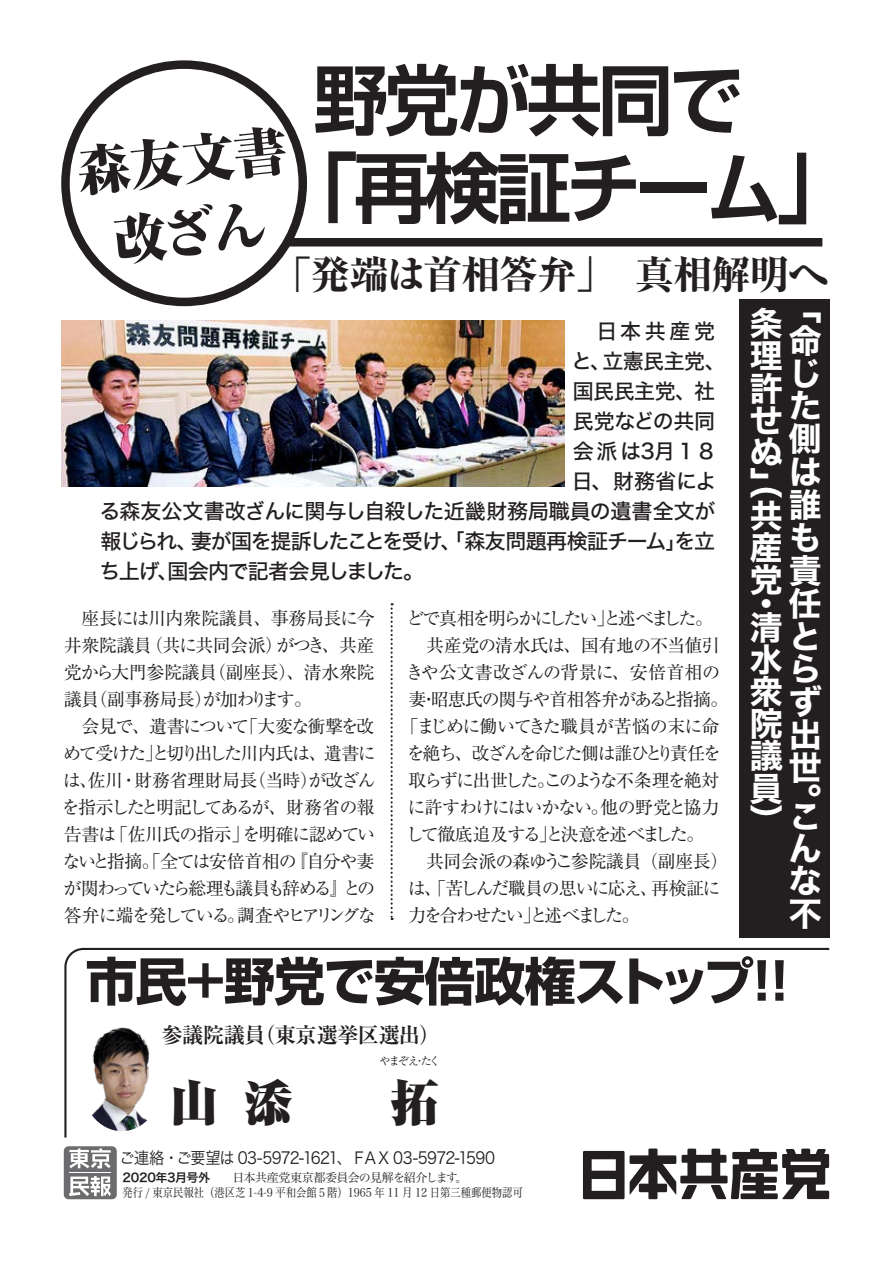
<style>
.page{position:relative;width:893px;height:1263px;background:#fff}
.page>*{position:absolute;margin:0;border:0;box-sizing:border-box;transform-origin:0 0}
.t1{font:700 76.65px "Shin Go Pro De";letter-spacing:-.05em;color:#231f20}
.t2{font:800 expanded 53.7px "Ryumin Pro";color:#231f20}
.t3{font:700 51.45px "Shin Go Pro";letter-spacing:-.025em;color:#231f20}
.t4{font:900 48.3px "Ryumin Pro";color:#231f20}
.t5{font:800 39.15px "Ryumin Pro";letter-spacing:-.025em;color:#231f20}
.t6{font:33px/32.8px "Hira Kaku Std N W7";color:#fff;text-align:justify}
.t7{font:700 21.45px "Ryumin Pro";letter-spacing:-.025em;color:#231f20}
.t8{font:21px "Hira Kaku Std N W5";letter-spacing:-.025em;color:#231f20}
.t9{font:21px "Hira Kaku Std N W5";letter-spacing:-.055em;color:#231f20}
.t10{font:21px/30px "Hira Kaku Std N W5";letter-spacing:-.07em;color:#231f20}
.t11{font:21px/30px "Hira Kaku Std N W5";letter-spacing:.055em;color:#231f20}
.t12{font:21px "Hira Kaku Std N W5";letter-spacing:-.005em;color:#231f20}
.t13{font:18px/27px "Ryumin Pro";letter-spacing:-.07em;color:#231f20}
.t14{font:18px/27px "Ryumin Pro";letter-spacing:-.125em;color:#231f20}
.t15{font:18px/27px "Ryumin Pro";letter-spacing:-.04em;color:#231f20}
.t16{font:18px/27px "Ryumin Pro";letter-spacing:-.035em;color:#231f20}
.t17{font:18px/27px "Ryumin Pro";letter-spacing:-.11em;color:#231f20}
.t18{font:18px/27px "Ryumin Pro";letter-spacing:-.025em;color:#231f20;text-align:right}
.t19{font:18px "Ryumin Pro";letter-spacing:-.1em;color:#231f20}
.t20{font:18px "Ryumin Pro";letter-spacing:-.09em;color:#231f20}
.t21{font:18px "Ryumin Pro";letter-spacing:-.12em;color:#231f20}
.t22{font:18px "Ryumin Pro";letter-spacing:-.05em;color:#231f20}
.t23{font:18px "Ryumin Pro";letter-spacing:-.115em;color:#231f20}
.t24{font:16.5px "Hira Kaku Pro N W3";letter-spacing:-.06em;color:#231f20;scale:.92 1}
.t25{font:12px/15px "Hira Min Pro N W3";color:#231f20}
.t26{font:10.95px "Ryumin Pro";letter-spacing:-.16em;color:#231f20}
.s1{font-family:"Hira Kaku Pro N W6"}
</style>
<div class="page">
<div style="left:284px;top:238px;width:538px;height:8px;background:#231f20"></div>
<div style="left:64px;top:1146px;width:53px;height:53px;background:#6c6c6f;border-radius:5px"></div>
<svg style="left:69px;top:1148px;width:42px;height:20px"></svg>
<svg style="left:69px;top:1176px;width:42px;height:20px"></svg>
<svg style="left:583px;top:1148px;width:246px;height:51px"></svg>
<svg style="left:64px;top:947px;width:766px;height:191px"></svg>
<div style="left:61px;top:60px;width:246px;height:246px;border:9px solid #231f20;border-radius:50%"></div>
<div style="left:739px;top:299px;width:90px;height:639px;background:#231f20"></div>
<img style="left:61px;top:320px;width:503px;height:166px">
<svg style="left:391px;top:603px;width:2px;height:317px"></svg>
<img style="left:80px;top:1027px;width:83px;height:104px">
<img style="left:467px;top:1020px;width:83px;height:104px">
<h2 class="t2" style="left:73px;top:129px;width:212px;rotate:-6deg">森友文書</h2>
<h1 class="t1" style="left:313px;top:37px;width:433px">野党が共同で</h1>
<h1 class="t1" style="left:283px;top:125px;width:571px">「再検証チーム」</h1>
<h3 class="t5" style="left:273px;top:243px;width:557px">「発端は首相答弁」　真相解明へ</h3>
<h3 class="t6" style="left:750px;top:309px;width:34px;line-height:32px">条理許せぬ</h3>
<h3 class="t6" style="left:789px;top:292px;width:34px">「</h3>
<p class="t11" style="left:602px;top:316px;width:125px;text-indent:-30px">　日本共産党立憲民主党、</p>
<h3 class="t6" style="left:789px;top:325px;width:34px;text-align:left">命じた側は誰も責任とらず出世</h3>
<p class="t8" style="left:571px;top:345px;width:42px">と、</p>
<p class="t8" style="left:573px;top:375px;width:144px">国民民主党、社</p>
<p class="t8" style="left:573px;top:405px;width:144px">民党などの共同</p>
<p class="t12" style="left:573px;top:435px;width:146px">会派は3月１８</p>
<p class="t8" style="left:572px;top:465px;width:146px">日、財務省によ</p>
<p class="t8" style="left:99px;top:495px;width:618px">る森友公文書改ざんに関与し自殺した近畿財務局職員の遺書全文が</p>
<p class="t9" style="left:191px;top:525px;width:526px">妻が国を提訴したことを受け、「森友問題再検証チームを立</p>
<h3 class="t6" style="left:750px;top:468px;width:34px">」（</h3>
<h3 class="t6" style="left:750px;top:500px;width:33px;line-height:32.1px">共産党</h3>
<p class="t10" style="left:99px;top:526px;width:326px">報じられ、<br>ち上げ国会内で記者会見しました。</p>
<p class="t8" style="left:665px;top:525px;width:22px">」</p>
<p class="t8" style="left:157px;top:555px;width:22px">、</p>
<h3 class="t6" style="left:750px;top:588px;width:22px">・</h3>
<p class="t18" style="left:64px;top:604px;width:312px">　座長には川内衆院議員、事務局長に今、共産</p>
<p class="t14" style="left:406px;top:604px;width:308px">どで真相を明らかにしたいと述べました。</p>
<p class="t15" style="left:406px;top:604px;width:324px;text-indent:191px">」<br>　共産党の清水氏は、国有地の不当値引きや公文書改ざんの背景に、安倍首相の妻昭恵氏の関与や首相答弁があると指摘。</p>
<h3 class="t6" style="left:750px;top:613px;width:34px;line-height:32.2px">清水衆院議員</h3>
<p class="t13" style="left:145px;top:631px;width:140px">（共に共同会派）</p>
<p class="t13" style="left:64px;top:631px;width:90px">井衆院議員</p>
<p class="t13" style="left:276px;top:631px;width:50px">がつき</p>
<p class="t13" style="left:208px;top:658px;width:168px">（副座長）、清水衆院</p>
<p class="t16" style="left:90px;top:658px;width:224px;text-indent:-26px">党から大門参院議員<br>（副事務局長が加わります。</p>
<p class="t13" style="left:195px;top:685px;width:19px">）</p>
<p class="t13" style="left:64px;top:685px;width:37px">議員</p>
<p class="t13" style="left:420px;top:685px;width:19px">・</p>
<p class="t22" style="left:401px;top:712px;width:320px">「まじめに働いてきた職員が苦悩の末に命</p>
<p class="t14" style="left:407px;top:739px;width:316px">を絶ち、改ざんを命じた側は誰ひとり責任を</p>
<p class="t23" style="left:409px;top:766px;width:312px">取らずに出世したこのような不条理を絶対</p>
<p class="t19" style="left:240px;top:712px;width:136px">「大変な衝撃を改</p>
<p class="t20" style="left:64px;top:712px;width:187px">　会見で、遺書について</p>
<p class="t19" style="left:63px;top:739px;width:265px">めて受けたと切り出した川内氏は、</p>
<p class="t13" style="left:324px;top:739px;width:53px">遺書に</p>
<p class="t13" style="left:145px;top:739px;width:19px">」</p>
<p class="t13" style="left:248px;top:766px;width:129px">（当時が改ざん</p>
<p class="t13" style="left:300px;top:766px;width:19px">）</p>
<p class="t18" style="left:135px;top:766px;width:124px">財務省理財局長</p>
<p class="t13" style="left:63px;top:766px;width:62px">は佐川</p>
<p class="t13" style="left:120px;top:766px;width:19px">・</p>
<p class="t13" style="left:537px;top:766px;width:19px">。</p>
<p class="t13" style="left:79px;top:766px;width:19px">、</p>
<p class="t21" style="left:62px;top:793px;width:314px">を指示したと明記してあるが、財務省の報</p>
<p class="t20" style="left:243px;top:820px;width:134px">を明確に認めてい</p>
<h3 class="t6" style="left:789px;top:785px;width:33px">。</h3>
<p class="t16" style="left:600px;top:793px;width:121px">他の野党と協力</p>
<p class="t13" style="left:406px;top:793px;width:300px">に許すわけにはいかない。<br>して徹底追及すると決意を述べました。</p>
<h3 class="t6" style="left:789px;top:801px;width:34px;text-align:left">こんな不</h3>
<h3 class="t6" style="left:750px;top:805px;width:34px">）</h3>
<p class="t13" style="left:64px;top:820px;width:54px">告書は</p>
<p class="t13" style="left:110px;top:820px;width:141px">「佐川氏の指示」</p>
<p class="t13" style="left:539px;top:820px;width:19px">」</p>
<p class="t16" style="left:409px;top:847px;width:321px">　共同会派の森ゆうこ参院議員（副座長(</p>
<p class="t13" style="left:651px;top:874px;width:71px">再検証に</p>
<p class="t13" style="left:290px;top:847px;width:86px">『自分や妻</p>
<p class="t13" style="left:62px;top:847px;width:236px">ないと指摘。「全ては安倍首相の</p>
<p class="t17" style="left:408px;top:874px;width:251px">は、「苦しんだ職員の思いに応え、力を合わせたいと述べました。</p>
<p class="t14" style="left:63px;top:874px;width:314px">が関わっていたら総理も議員も辞める』<br>答弁に端を発している調査やヒアリングな</p>
<p class="t13" style="left:343px;top:874px;width:34px">との</p>
<p class="t13" style="left:523px;top:901px;width:19px">」</p>
<p class="t13" style="left:227px;top:901px;width:19px">。</p>
<h3 class="t3" style="left:86px;top:940px;width:670px">市民+野党で安倍政権ストップ</h3>
<h3 class="t3" style="left:736px;top:940px;width:71px">!!</h3>
<p class="t7" style="left:254px;top:1018px;width:188px">（東京選挙区選出(</p>
<p class="t7" style="left:161px;top:1018px;width:106px">参議院議員</p>
<h3 class="t4" style="left:170px;top:1064px;width:123px">山添</h3>
<p class="t26" style="left:380px;top:1052px;width:62px">やまぞえたく</p>
<p class="t26" style="left:414px;top:1052px;width:12px">・</p>
<h3 class="t4" style="left:390px;top:1064px;width:50px">拓</h3>
<p class="t24" style="left:119px;top:1143px;width:410px">ご連絡・ご要望は 03-5972-1621、ＦＡＸ 03-5972-1590</p>
<p class="t25" style="left:456px;top:1169px;width:13px">。</p>
<p class="t25" style="left:123px;top:1169px;width:402px"><span class="s1">2020年3月号外</span>　　日本共産党東京都委員会の見解を紹介します<br>発行 / 東京民報社（港区芝 1-4-9 平和会館５階）1965 年 11 月 12 日第三種郵便物認可</p>
</div>
